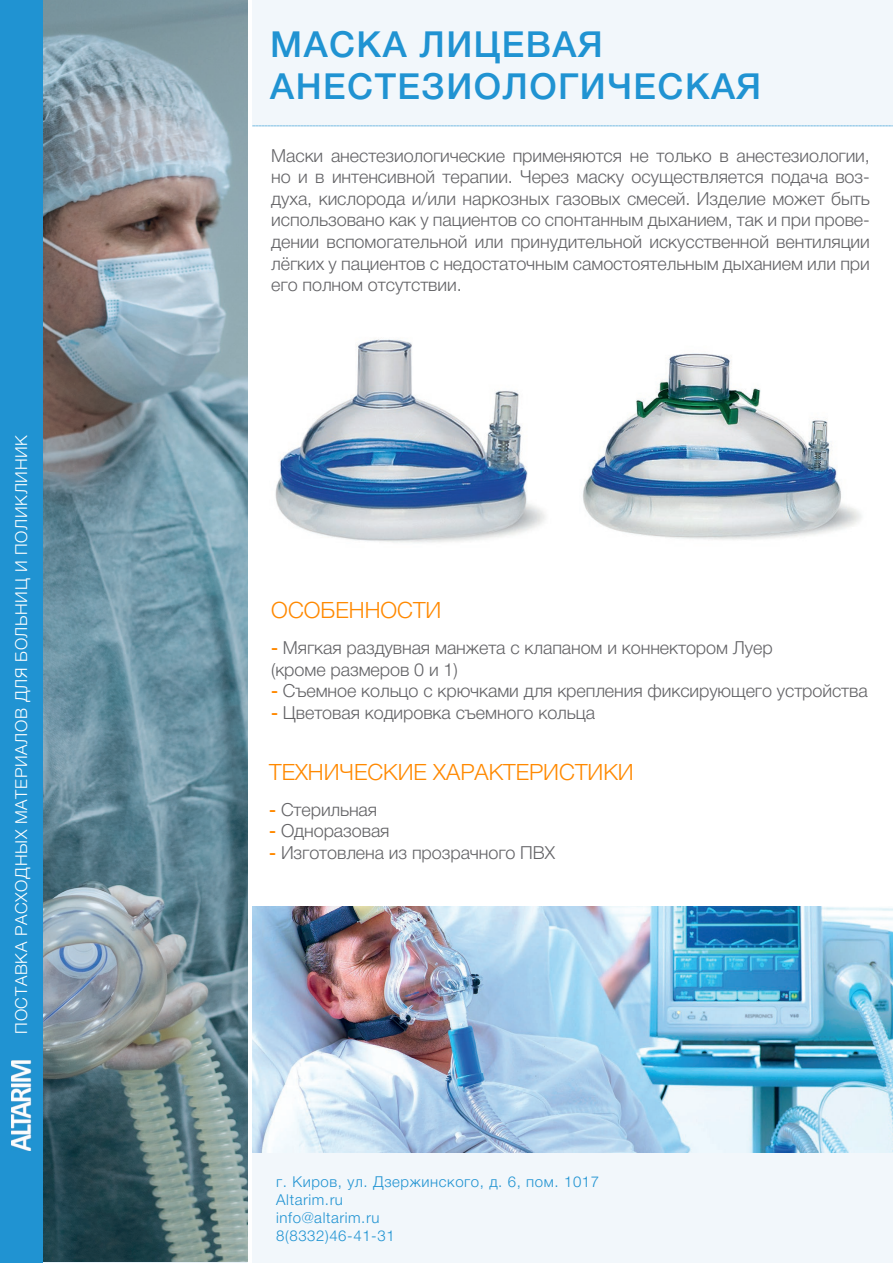
<style>
.page{position:relative;width:893px;height:1263px;background:#fff}
.page>*{position:absolute;margin:0;border:0;box-sizing:border-box;transform-origin:0 0}
.t1{font:500 36px/42px "Helvetica Neue Cyr";letter-spacing:.04em;color:#2093d2}
.t2{font:300 22.5px "Helvetica Neue Cyr";color:#ff8900}
.t3{font:300 18px/21.6px "Helvetica Neue Cyr";letter-spacing:-.005em;color:#636366}
.t4{font:300 16.5px "Helvetica Neue Cyr";letter-spacing:.04em;color:#fff}
.t5{font:300 15px/18px "Helvetica Neue Cyr";letter-spacing:.04em;color:#2093d2}
.s1{font-weight:500;color:#ff8900}
</style>
<div class="page">
<img style="left:43px;top:0;width:205px;height:1262px">
<hr style="left:43px;top:1262px;width:204px;height:1px;background:#e8f1f9">
<div style="left:252px;top:0;width:641px;height:126px;background:#f2f7fb"></div>
<div style="left:252px;top:1151px;width:641px;height:112px;background:#f2f7fb"></div>
<svg style="left:252px;top:126px;width:641px;height:1px"></svg>
<div style="left:0;top:0;width:43px;height:1263px;background:#2093d2"></div>
<img style="left:11px;top:1060px;width:20px;height:91px">
<img style="left:582px;top:353px;width:280px;height:187px">
<img style="left:275px;top:339px;width:270px;height:204px">
<img style="left:252px;top:907px;width:641px;height:245px">
<p class="t4" style="left:12px;top:1034px;width:600px;rotate:-90deg">ПОСТАВКА РАСХОДНЫХ МАТЕРИАЛОВ ДЛЯ БОЛЬНИЦ И ПОЛИКЛИНИК</p>
<h1 class="t1" style="left:270px;top:24px;width:492px">МАСКА ЛИЦЕВАЯ<br>АНЕСТЕЗИОЛОГИЧЕСКАЯ</h1>
<p class="t3" style="left:271px;top:145px;width:600px;text-align:justify">Маски анестезиологические применяются не только в анестезиологии, но и в интенсивной терапии. Через маску осуществляется подача воз&shy;духа, кислорода и/или наркозных газовых смесей. Изделие может быть использовано как у пациентов со спонтанным дыханием, так и при прове&shy;дении вспомогательной или принудительной искусственной вентиляции лёгких у пациентов с недостаточным самостоятельным дыханием или при его полном отсутствии.</p>
<p class="t2" style="left:271px;top:597px;width:172px">ОСОБЕННОСТИ</p>
<p class="t3" style="left:271px;top:637px;width:503px"><span class="s1">-</span> Мягкая раздувная манжета с клапаном и коннектором Луер (кроме размеров 0 и 1)</p>
<p class="t3" style="left:271px;top:680px;width:598px"><span class="s1">-</span> Съемное кольцо с крючками для крепления фиксирующего устройства</p>
<p class="t3" style="left:271px;top:702px;width:325px"><span class="s1">-</span> Цветовая кодировка съемного кольца</p>
<p class="t2" style="left:269px;top:759px;width:366px">ТЕХНИЧЕСКИЕ ХАРАКТЕРИСТИКИ</p>
<p class="t3" style="left:269px;top:799px;width:110px"><span class="s1">-</span> Стерильная</p>
<p class="t3" style="left:269px;top:820px;width:122px"><span class="s1">-</span> Одноразовая</p>
<p class="t3" style="left:269px;top:842px;width:287px"><span class="s1">-</span> Изготовлена из прозрачного ПВХ</p>
<p class="t5" style="left:276px;top:1173px;width:324px">г. Киров, ул. Дзержинского, д. 6, пом. 1017<br>Altarim.ru<br>info@altarim.ru<br>8(8332)46-41-31</p>
</div>
